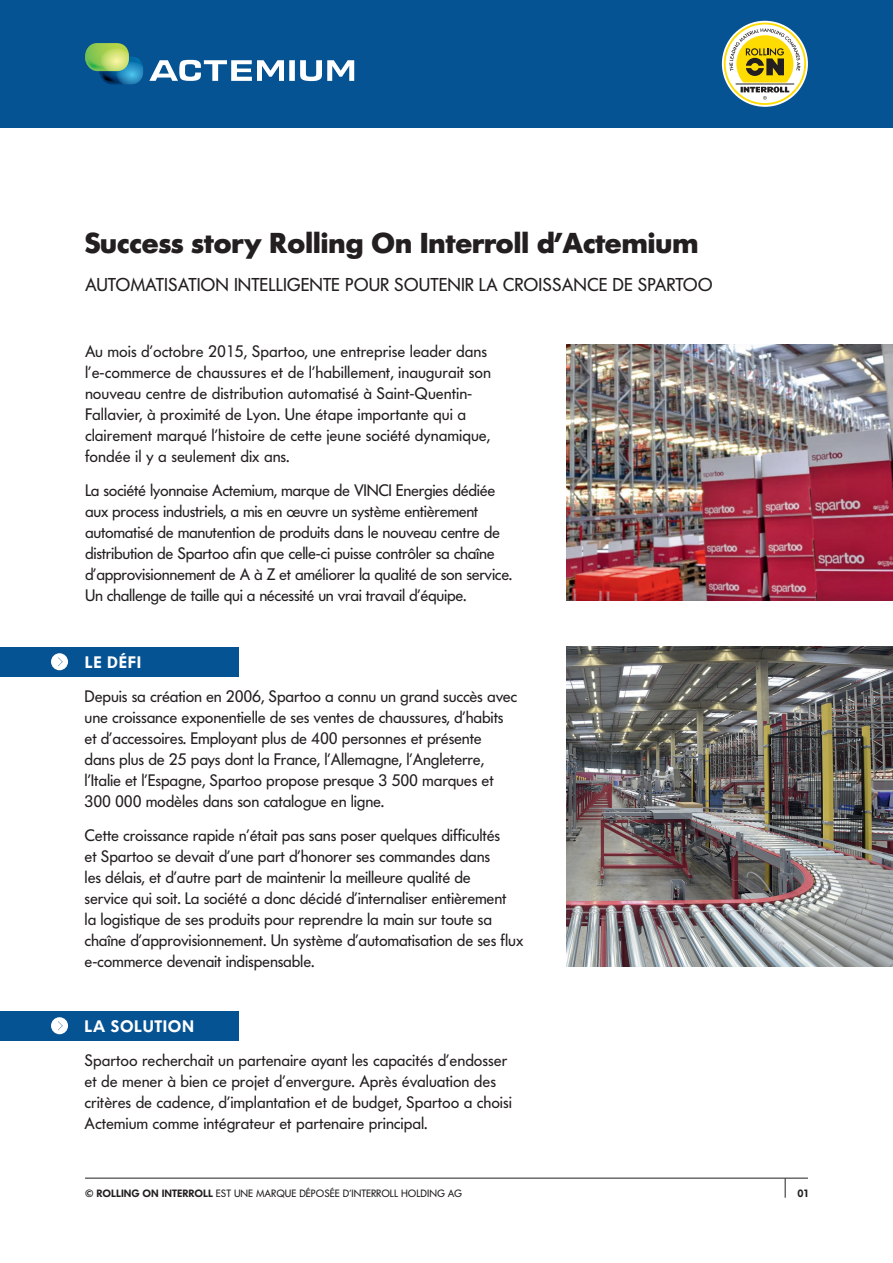
<style>
.page{position:relative;width:893px;height:1263px;background:#fff}
.page>*{position:absolute;margin:0;border:0;box-sizing:border-box;transform-origin:0 0}
.t1{font:700 28.5px "Futura BQ";letter-spacing:-.02em;color:#231f20}
.t2{font:18.45px "Futura BQ";color:#231f20}
.t3{font:16.5px/21px "Futura BQ";letter-spacing:-.01em;color:#231f20}
.t4{font:600 16.5px "Futura BQ";letter-spacing:.035em;color:#fff}
.t5{font:10.5px "Futura BQ";color:#231f20}
.t6{font:600 10.5px "Futura BQ";color:#231f20}
.s1{font-weight:600}
</style>
<div class="page">
<div style="left:0;top:0;width:893px;height:128px;background:#065394"></div>
<svg style="left:722px;top:21px;width:86px;height:86px"></svg>
<svg style="left:724px;top:23px;width:82px;height:82px"></svg>
<div style="left:726px;top:24px;width:78px;height:79px;background:#fff;border-radius:50%"></div>
<svg style="left:729px;top:28px;width:71px;height:72px"></svg>
<div style="left:0;top:647px;width:238px;height:29px;background:#065394"></div>
<div style="left:51px;top:653px;width:17px;height:17px;background:#fff;border-radius:50%"></div>
<svg style="left:58px;top:657px;width:5px;height:9px"></svg>
<hr style="left:85px;top:1178px;width:723px;height:1px;background:#231f20">
<svg style="left:785px;top:1178px;width:1px;height:20px"></svg>
<svg style="left:149px;top:60px;width:205px;height:21px"></svg>
<svg style="left:85px;top:43px;width:58px;height:41px"></svg>
<svg style="left:101px;top:48px;width:28px;height:23px"></svg>
<svg style="left:86px;top:55px;width:39px;height:15px"></svg>
<img style="left:567px;top:344px;width:326px;height:256px">
<img style="left:567px;top:647px;width:326px;height:319px">
<div style="left:0;top:1011px;width:238px;height:29px;background:#065394"></div>
<div style="left:51px;top:1017px;width:17px;height:17px;background:#fff;border-radius:50%"></div>
<svg style="left:58px;top:1021px;width:5px;height:9px"></svg>
<p class="t1" style="left:85px;top:224px;width:615px">Success story Rolling On Interroll d’Actemium</p>
<p class="t2" style="left:85px;top:273px;width:629px">AUTOMATISATION INTELLIGENTE POUR SOUTENIR LA CROISSANCE DE SPARTOO</p>
<p class="t3" style="left:85px;top:340px;width:407px">Au mois d’octobre 2015, Spartoo, une entreprise leader dans l’e-commerce de chaussures et de l’habillement, inaugurait son nouveau centre de distribution automatisé à Saint-Quentin-Fallavier, à proximité de Lyon. Une étape importante qui a clairement marqué l’histoire de cette jeune société dynamique, fondée il y a seulement dix ans.</p>
<p class="t3" style="left:85px;top:479px;width:429px">La société lyonnaise Actemium, marque de VINCI Energies dédiée aux process industriels, a mis en œuvre un système entièrement automatisé de manutention de produits dans le nouveau centre de distribution de Spartoo afin que celle-ci puisse contrôler sa chaîne d’approvisionnement de A à Z et améliorer la qualité de son service.<br>Un challenge de taille qui a nécessité un vrai travail d’équipe.</p>
<p class="t4" style="left:85px;top:651px;width:58px">LE DÉFI</p>
<p class="t3" style="left:85px;top:685px;width:434px">Depuis sa création en 2006, Spartoo a connu un grand succès avec une croissance exponentielle de ses ventes de chaussures, d’habits et d’accessoires. Employant plus de 400 personnes et présente<br>dans plus de 25 pays dont la France, l’Allemagne, l’Angleterre, l’Italie et l’Espagne, Spartoo propose presque 3 500 marques et 300 000 modèles dans son catalogue en ligne.</p>
<p class="t3" style="left:85px;top:824px;width:440px">Cette croissance rapide n’était pas sans poser quelques difficultés<br>et Spartoo se devait d’une part d’honorer ses commandes dans<br>les délais, et d’autre part de maintenir la meilleure qualité de<br>service qui soit. La société a donc décidé d’internaliser entièrement<br>la logistique de ses produits pour reprendre la main sur toute sa chaîne d’approvisionnement. Un système d’automatisation de ses flux e-commerce devenait indispensable.</p>
<p class="t4" style="left:85px;top:1016px;width:111px">LA SOLUTION</p>
<p class="t3" style="left:85px;top:1050px;width:429px">Spartoo recherchait un partenaire ayant les capacités d’endosser et de mener à bien ce projet d’envergure. Après évaluation des critères de cadence, d’implantation et de budget, Spartoo a choisi Actemium comme intégrateur et partenaire principal.</p>
<p class="t5" style="left:85px;top:1186px;width:378px"><span class="s1">© ROLLING ON INTERROLL</span> EST UNE MARQUE DÉPOSÉE D’INTERROLL HOLDING AG</p>
<p class="t6" style="left:797px;top:1186px;width:14px">01</p>
</div>
